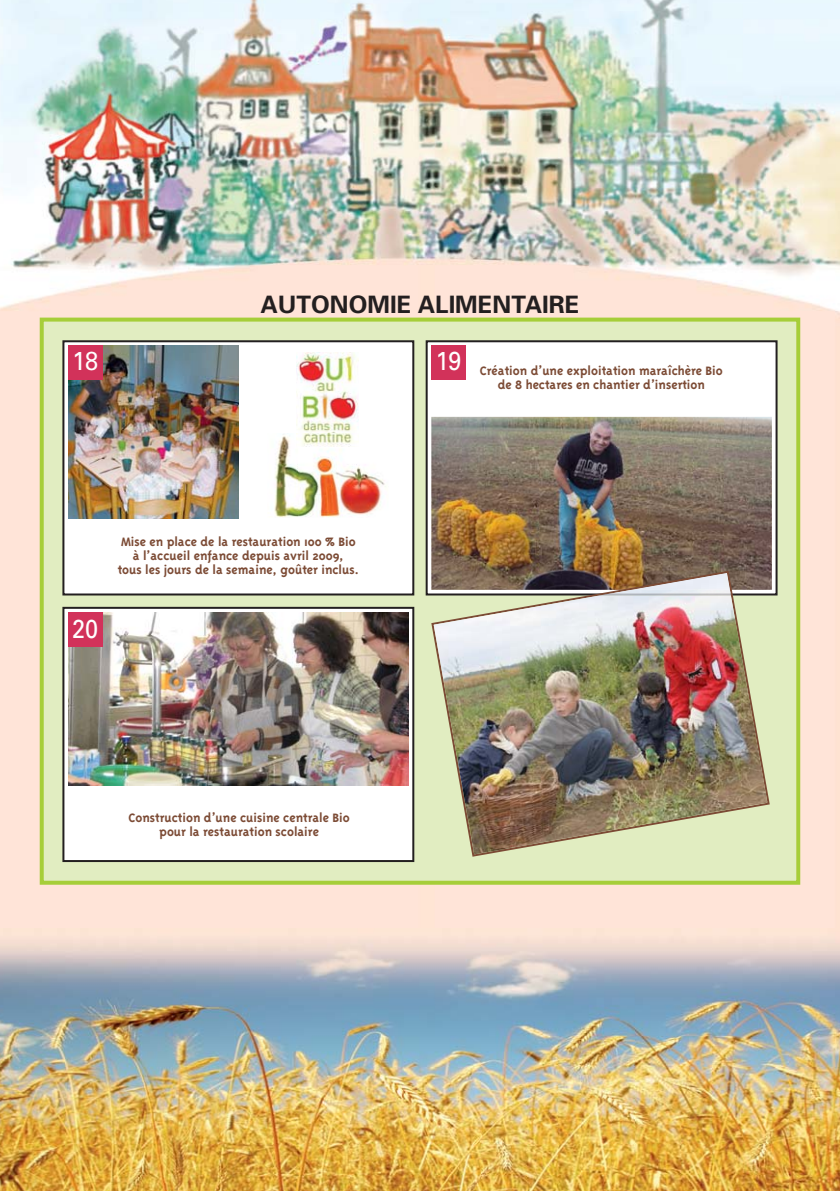
<style>
.page{position:relative;width:840px;height:1191px;background:#fff}
.page>*{position:absolute;margin:0;border:0;box-sizing:border-box;transform-origin:0 0}
.t1{font:26px "Univers";color:#fff;scale:.9 1}
.t2{font:700 24px "Univers";color:#231f20}
.t3{font:700 14px/14px "Triplex";color:#7c4b35;text-align:center}
</style>
<div class="page">
<img style="left:0;top:0;width:840px;height:1191px">
<div style="left:44px;top:321px;width:751px;height:559px;background:#e1edc1"></div>
<div style="left:40px;top:317px;width:759px;height:567px;border:4px solid #a6ce39"></div>
<div style="left:63px;top:341px;width:350px;height:253px;background:#fff"></div>
<div style="left:62px;top:340px;width:352px;height:255px;border:2px solid #231f20"></div>
<div style="left:426px;top:341px;width:350px;height:253px;background:#fff"></div>
<div style="left:425px;top:340px;width:352px;height:255px;border:2px solid #231f20"></div>
<img style="left:68px;top:346px;width:170px;height:173px">
<img style="left:431px;top:417px;width:340px;height:173px">
<div style="left:431px;top:346px;width:34px;height:34px;background:#d2325a"></div>
<div style="left:68px;top:346px;width:34px;height:34px;background:#d2325a"></div>
<div style="left:63px;top:608px;width:350px;height:253px;background:#fff"></div>
<div style="left:62px;top:607px;width:352px;height:255px;border:2px solid #231f20"></div>
<img style="left:68px;top:612px;width:340px;height:173px">
<div style="left:68px;top:612px;width:34px;height:34px;background:#d2325a"></div>
<img style="left:274px;top:433px;width:112px;height:84px">
<img style="left:297px;top:353px;width:61px;height:94px">
<svg style="left:430px;top:569px;width:340px;height:288px"></svg>
<img style="left:433px;top:595px;width:334px;height:259px">
<img style="left:610px;top:590px;width:120px;height:3px">
<img style="left:599px;top:594px;width:131px;height:1px">
<img style="left:604px;top:593px;width:126px;height:1px">
<img style="left:631px;top:573px;width:98px;height:17px">
<h2 class="t2" style="left:260px;top:295px;width:320px">AUTONOMIE ALIMENTAIRE</h2>
<h1 class="t1" style="left:72px;top:351px;width:30px">18</h1>
<h1 class="t1" style="left:435px;top:351px;width:30px">19</h1>
<p class="t3" style="left:479px;top:365px;width:244px">Création d’une exploitation maraîchère Bio de 8 hectares en chantier d’insertion</p>
<h1 class="t1" style="left:72px;top:619px;width:30px">20</h1>
<p class="t3" style="left:118px;top:536px;width:243px">Mise en place de la restauration 100 % Bio à l’accueil enfance depuis avril 2009,<br>tous les jours de la semaine, goûter inclus.</p>
<p class="t3" style="left:128px;top:811px;width:222px">Construction d’une cuisine centrale Bio pour la restauration scolaire</p>
</div>
